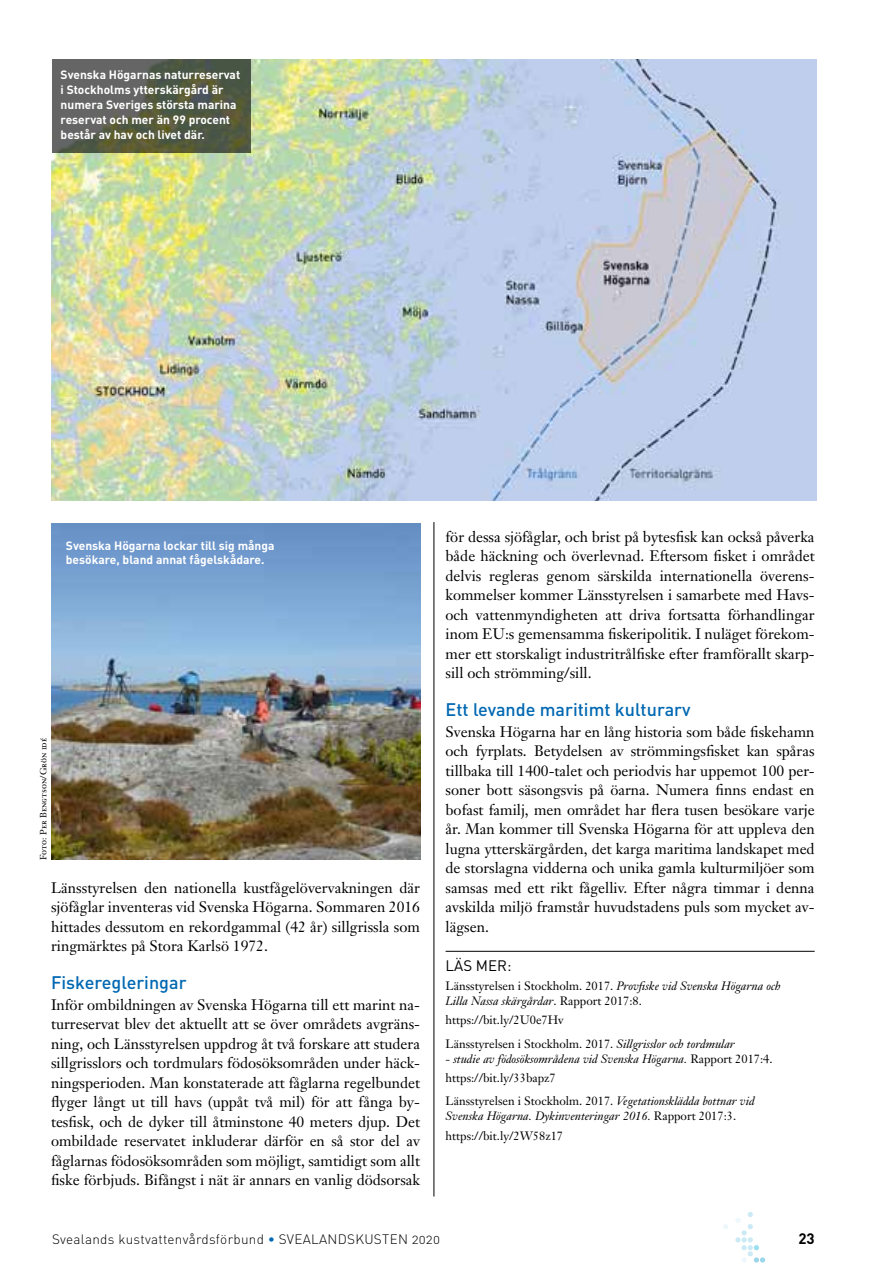
<style>
.page{position:relative;width:893px;height:1263px;background:#fff}
.page>*{position:absolute;margin:0;border:0;box-sizing:border-box;transform-origin:0 0}
.t1{font:500 18px "DIN";color:#0068b2}
.t2{font:15px/19.5px "Janson Text";color:#000;text-align:justify}
.t3{font:15px "DIN";color:#000}
.t4{font:700 15px "DIN";color:#000}
.t5{font:13.5px "DIN Light Alternate";letter-spacing:.02em;color:#000}
.t6{font:italic 12px/15px "Janson Text";color:#000}
.t7{font:700 12px/15px "DIN";color:#fff}
.t8{font:12px/23.5px "Janson Text";color:#000}
.t9{font:9px "Janson Text Roman SC";color:#000}
.s1{font-style:normal}
.s2{font-style:italic}
.s3{color:#0068b2}
</style>
<div class="page">
<svg style="left:723px;top:1224px;width:5px;height:5px"></svg>
<svg style="left:735px;top:1212px;width:30px;height:51px"></svg>
<img style="left:51px;top:60px;width:765px;height:441px">
<hr style="left:446px;top:951px;width:369px;height:1px;background:#000">
<img style="left:51px;top:523px;width:369px;height:337px">
<svg style="left:52px;top:60px;width:199px;height:93px;background:#585c4d"></svg>
<hr style="left:434px;top:522px;width:1px;height:674px;background:#000">
<p class="t7" style="left:61px;top:67px;width:181px">Svenska Högarnas naturreservat i Stockholms ytterskärgård är numera Sveriges största marina reservat och mer än 99 procent består av hav och livet där.</p>
<p class="t7" style="left:66px;top:538px;width:210px;line-height:14.4px">Svenska Högarna lockar till sig många besökare, bland annat fågelskådare.</p>
<p class="t9" style="left:38px;top:860px;width:123px;rotate:-90deg">Foto: Per Bengtson/Grön idé</p>
<p class="t2" style="left:51px;top:877px;width:371px">Länsstyrelsen den nationella kustfågelövervakningen där sjöfåglar inventeras vid Svenska Högarna. Sommaren 2016 hittades dessutom en rekordgammal (42 år) sillgrissla som ringmärktes på Stora Karlsö 1972.</p>
<p class="t1" style="left:51px;top:971px;width:137px">Fiskeregleringar</p>
<p class="t2" style="left:51px;top:994px;width:371px">Inför ombildningen av Svenska Högarna till ett marint na&shy;turreservat blev det aktuellt att se över områdets avgräns&shy;ning, och Länsstyrelsen uppdrog åt två forskare att studera sillgrisslors och tordmulars födosöksområden under häck&shy;ningsperioden. Man konstaterade att fåglarna regelbundet flyger långt ut till havs (uppåt två mil) för att fånga by&shy;tesfisk, och de dyker till åtminstone 40 meters djup. Det ombildade reservatet inkluderar därför en så stor del av fåglarnas födosöksområden som möjligt, samtidigt som allt fiske förbjuds. Bifångst i nät är annars en vanlig dödsorsak</p>
<p class="t2" style="left:446px;top:526px;width:371px">för dessa sjöfåglar, och brist på bytesfisk kan också påverka både häckning och överlevnad. Eftersom fisket i området delvis regleras genom särskilda internationella överens&shy;kommelser kommer Länsstyrelsen i samarbete med Havs&shy;och vattenmyndigheten att driva fortsatta förhandlingar inom EU:s gemensamma fiskeripolitik. I nuläget förekom&shy;mer ett storskaligt industritrålfiske efter framförallt skarp&shy;sill och strömming/sill.</p>
<p class="t1" style="left:446px;top:698px;width:247px">Ett levande maritimt kulturarv</p>
<p class="t2" style="left:446px;top:721px;width:371px">Svenska Högarna har en lång historia som både fiskehamn och fyrplats. Betydelsen av strömmingsfisket kan spåras tillbaka till 1400-talet och periodvis har uppemot 100 per&shy;soner bott säsongsvis på öarna. Numera finns endast en bofast familj, men området har flera tusen besökare varje år. Man kommer till Svenska Högarna för att uppleva den lugna ytterskärgården, det karga maritima landskapet med de storslagna vidderna och unika gamla kulturmiljöer som samsas med ett rikt fågelliv. Efter några timmar i denna avskilda miljö framstår huvudstadens puls som mycket av&shy;lägsen.</p>
<p class="t3" style="left:446px;top:956px;width:67px">LÄS MER:</p>
<p class="t6" style="left:446px;top:978px;width:337px"><span class="s1">Länsstyrelsen i Stockholm. 2017.</span> Provfiske vid Svenska Högarna och<br>Lilla Nassa skärgårdar<span class="s1">. Rapport 2017:8.</span></p>
<p class="t8" style="left:446px;top:1008px;width:291px">https://bit.ly/2U0e7Hv<br>Länsstyrelsen i Stockholm. 2017. <span class="s2">Sillgrisslor och tordmular</span></p>
<p class="t6" style="left:446px;top:1049px;width:328px;line-height:19.2px">- studie av födosöksområdena vid Svenska Högarna. <span class="s1">Rapport 2017:4. https://bit.ly/33bapz7</span></p>
<p class="t6" style="left:446px;top:1094px;width:310px"><span class="s1">Länsstyrelsen i Stockholm. 2017.</span> Vegetationsklädda bottnar vid<br>Svenska Högarna. Dykinventeringar 2016. <span class="s1">Rapport 2017:3.</span></p>
<p class="t8" style="left:446px;top:1123px;width:119px">https://bit.ly/2W58z17</p>
<p class="t5" style="left:52px;top:1230px;width:389px">Svealands kustvattenvårdsförbund <span class="s3">•</span> Svealandskusten 2020</p>
<p class="t4" style="left:798px;top:1228px;width:18px">23</p>
</div>
